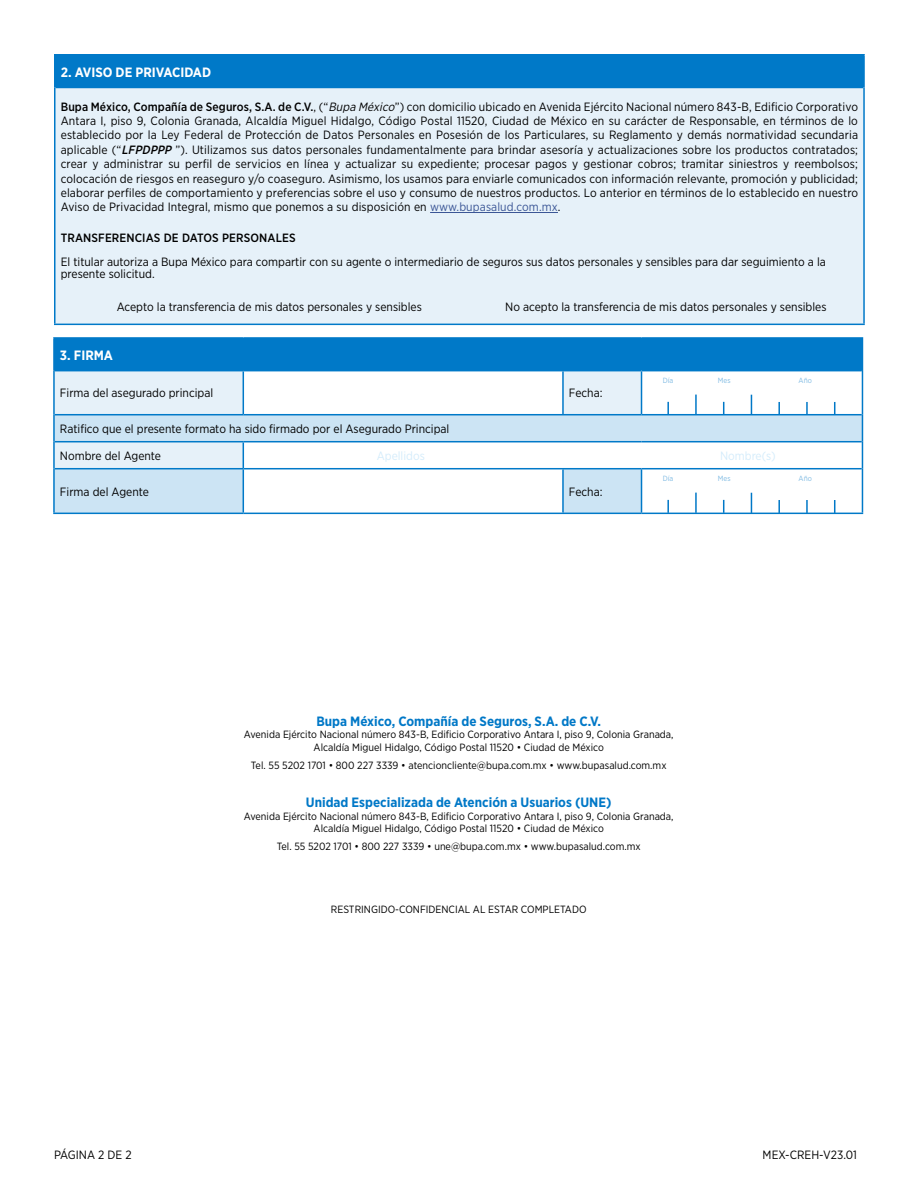
<style>
.page{position:relative;width:918px;height:1188px;background:#fff}
.page>*{position:absolute;margin:0;border:0;box-sizing:border-box;transform-origin:0 0}
.t1{font:700 13.5px "Gotham Narrow";color:#0078c7}
.t2{font:700 13.5px "Gotham Narrow";color:#fff}
.t3{font:12px/14.4px "Gotham Narrow";color:#000;text-align:justify}
.t4{font:500 12px "Gotham Narrow";letter-spacing:.01em;color:#000}
.t5{font:12px "Gotham Narrow";color:#d4ecfb}
.t6{font:10.5px/12.6px "Gotham Narrow";color:#000;text-align:center}
.t7{font:7.5px "Gotham Narrow";color:#80bbe3}
.s1{font-weight:500}
.s2{font-style:italic}
.s3{font-weight:500;font-style:italic}
.s4{color:#3b5696}
</style>
<div class="page">
<div style="left:54px;top:338px;width:808px;height:33px;background:#0079c8"></div>
<svg style="left:244px;top:371px;width:618px;height:43px"></svg>
<div style="left:563px;top:371px;width:79px;height:44px;background:#e6f1f9"></div>
<svg style="left:55px;top:415px;width:807px;height:98px"></svg>
<div style="left:563px;top:469px;width:79px;height:44px;background:#cce4f4"></div>
<hr style="left:53px;top:337px;width:190px;height:2px;background:#0079c8">
<hr style="left:53px;top:339px;width:2px;height:32px;background:#0079c8">
<hr style="left:243px;top:337px;width:320px;height:2px;background:#0079c8">
<hr style="left:563px;top:337px;width:79px;height:2px;background:#0079c8">
<hr style="left:642px;top:337px;width:221px;height:2px;background:#0079c8">
<hr style="left:862px;top:339px;width:1px;height:32px;background:#0079c8">
<hr style="left:53px;top:371px;width:2px;height:44px;background:#0079c8">
<hr style="left:862px;top:371px;width:1px;height:44px;background:#0079c8">
<hr style="left:53px;top:415px;width:2px;height:27px;background:#0079c8">
<hr style="left:53px;top:442px;width:2px;height:27px;background:#0079c8">
<svg style="left:862px;top:415px;width:1px;height:54px"></svg>
<hr style="left:53px;top:469px;width:2px;height:44px;background:#0079c8">
<hr style="left:862px;top:469px;width:1px;height:44px;background:#0079c8">
<hr style="left:53px;top:513px;width:190px;height:1px;background:#0079c8">
<hr style="left:243px;top:513px;width:320px;height:1px;background:#0079c8">
<hr style="left:563px;top:513px;width:79px;height:1px;background:#0079c8">
<hr style="left:642px;top:513px;width:221px;height:1px;background:#0079c8">
<hr style="left:562px;top:371px;width:2px;height:43px;background:#0079c8">
<hr style="left:641px;top:371px;width:1px;height:43px;background:#0079c8">
<hr style="left:243px;top:414px;width:320px;height:1px;background:#0079c8">
<hr style="left:563px;top:414px;width:79px;height:1px;background:#0079c8">
<hr style="left:642px;top:414px;width:220px;height:1px;background:#0079c8">
<hr style="left:243px;top:441px;width:320px;height:1px;background:#0079c8">
<svg style="left:54px;top:371px;width:190px;height:98px;background:#d4e8f5"></svg>
<hr style="left:563px;top:441px;width:79px;height:1px;background:#0079c8">
<hr style="left:642px;top:441px;width:220px;height:1px;background:#0079c8">
<hr style="left:55px;top:468px;width:188px;height:1px;background:#0079c8">
<hr style="left:243px;top:468px;width:320px;height:1px;background:#0079c8">
<hr style="left:243px;top:469px;width:1px;height:44px;background:#0079c8">
<hr style="left:563px;top:468px;width:79px;height:1px;background:#0079c8">
<hr style="left:562px;top:469px;width:2px;height:44px;background:#0079c8">
<hr style="left:642px;top:468px;width:220px;height:1px;background:#0079c8">
<hr style="left:641px;top:469px;width:1px;height:44px;background:#0079c8">
<div style="left:55px;top:55px;width:809px;height:32px;background:#0079c8"></div>
<div style="left:55px;top:87px;width:809px;height:237px;background:#e6f1f9"></div>
<hr style="left:54px;top:54px;width:811px;height:2px;background:#0079c8">
<hr style="left:54px;top:56px;width:2px;height:31px;background:#0079c8">
<hr style="left:863px;top:56px;width:2px;height:31px;background:#0079c8">
<hr style="left:54px;top:87px;width:2px;height:237px;background:#0079c8">
<hr style="left:863px;top:87px;width:2px;height:237px;background:#0079c8">
<hr style="left:54px;top:324px;width:811px;height:1px;background:#0079c8">
<hr style="left:56px;top:87px;width:807px;height:1px;background:#0079c8">
<hr style="left:430px;top:212px;width:128px;height:1px;background:#3b5696">
<svg style="left:751px;top:395px;width:1px;height:19px"></svg>
<hr style="left:695px;top:395px;width:2px;height:20px;background:#0078c7">
<svg style="left:806px;top:402px;width:2px;height:12px"></svg>
<svg style="left:667px;top:402px;width:2px;height:12px"></svg>
<svg style="left:778px;top:402px;width:2px;height:12px"></svg>
<svg style="left:723px;top:402px;width:1px;height:12px"></svg>
<svg style="left:834px;top:402px;width:1px;height:12px"></svg>
<svg style="left:751px;top:493px;width:1px;height:20px"></svg>
<hr style="left:695px;top:493px;width:2px;height:20px;background:#0078c7">
<svg style="left:806px;top:500px;width:2px;height:13px"></svg>
<svg style="left:667px;top:500px;width:2px;height:13px"></svg>
<svg style="left:778px;top:500px;width:2px;height:13px"></svg>
<svg style="left:723px;top:500px;width:1px;height:13px"></svg>
<svg style="left:834px;top:500px;width:1px;height:13px"></svg>
<p class="t2" style="left:61px;top:63px;width:152px">2. AVISO DE PRIVACIDAD</p>
<p class="t3" style="left:61px;top:99px;width:799px"><span class="s1">Bupa México, Compañía de Seguros, S.A. de C.V.</span>, (“<span class="s2">Bupa México</span>”) con domicilio ubicado en Avenida Ejército Nacional número 843-B, Edificio Corporativo Antara I, piso 9, Colonia Granada, Alcaldía Miguel Hidalgo, Código Postal 11520, Ciudad de México en su carácter de Responsable, en términos de lo establecido por la Ley Federal de Protección de Datos Personales en Posesión de los Particulares, su Reglamento y demás normatividad secundaria aplicable (“<span class="s3">LFPDPPP</span> ”). Utilizamos sus datos personales fundamentalmente para brindar asesoría y actualizaciones sobre los productos contratados; crear y administrar su perfil de servicios en línea y actualizar su expediente; procesar pagos y gestionar cobros; tramitar siniestros y reembolsos; colocación de riesgos en reaseguro y/o coaseguro. Asimismo, los usamos para enviarle comunicados con información relevante, promoción y publicidad; elaborar perfiles de comportamiento y preferencias sobre el uso y consumo de nuestros productos. Lo anterior en términos de lo establecido en nuestro Aviso de Privacidad Integral, mismo que ponemos a su disposición en <span class="s4">www.bupasalud.com.mx</span>.</p>
<p class="t4" style="left:61px;top:230px;width:236px">TRANSFERENCIAS DE DATOS PERSONALES</p>
<p class="t3" style="left:61px;top:255px;width:767px;line-height:12px">El titular autoriza a Bupa México para compartir con su agente o intermediario de seguros sus datos personales y sensibles para dar seguimiento a la presente solicitud.</p>
<p class="t3" style="left:117px;top:299px;width:307px">Acepto la transferencia de mis datos personales y sensibles</p>
<p class="t3" style="left:505px;top:299px;width:323px">No acepto la transferencia de mis datos personales y sensibles</p>
<p class="t2" style="left:60px;top:346px;width:55px">3. FIRMA</p>
<p class="t3" style="left:60px;top:386px;width:155px">Firma del asegurado principal</p>
<p class="t3" style="left:569px;top:386px;width:35px">Fecha:</p>
<p class="t3" style="left:60px;top:421px;width:391px">Ratifico que el presente formato ha sido firmado por el Asegurado Principal</p>
<p class="t3" style="left:60px;top:448px;width:103px">Nombre del Agente</p>
<p class="t5" style="left:377px;top:448px;width:50px">Apellidos</p>
<p class="t5" style="left:720px;top:448px;width:57px">Nombre(s)</p>
<p class="t3" style="left:60px;top:484px;width:91px">Firma del Agente</p>
<p class="t3" style="left:569px;top:484px;width:35px">Fecha:</p>
<p class="t7" style="left:663px;top:375px;width:12px">Día</p>
<p class="t7" style="left:718px;top:375px;width:14px">Mes</p>
<p class="t7" style="left:799px;top:375px;width:15px">Año</p>
<p class="t7" style="left:663px;top:473px;width:12px">Día</p>
<p class="t7" style="left:718px;top:473px;width:14px">Mes</p>
<p class="t7" style="left:799px;top:473px;width:15px">Año</p>
<p class="t1" style="left:316px;top:712px;width:286px">Bupa México, Compañía de Seguros, S.A. de C.V.</p>
<p class="t6" style="left:244px;top:728px;width:431px">Avenida Ejército Nacional número 843-B, Edificio Corporativo Antara I, piso 9, Colonia Granada,<br>Alcaldía Miguel Hidalgo, Código Postal 11520 • Ciudad de México</p>
<p class="t6" style="left:251px;top:759px;width:417px">Tel. 55 5202 1701 • 800 227 3339 • atencioncliente@bupa.com.mx • www.bupasalud.com.mx</p>
<p class="t1" style="left:306px;top:794px;width:307px">Unidad Especializada de Atención a Usuarios (UNE)</p>
<p class="t6" style="left:244px;top:809px;width:431px">Avenida Ejército Nacional número 843-B, Edificio Corporativo Antara I, piso 9, Colonia Granada,<br>Alcaldía Miguel Hidalgo, Código Postal 11520 • Ciudad de México</p>
<p class="t6" style="left:277px;top:840px;width:365px">Tel. 55 5202 1701 • 800 227 3339 • une@bupa.com.mx • www.bupasalud.com.mx</p>
<p class="t6" style="left:331px;top:903px;width:257px">RESTRINGIDO-CONFIDENCIAL AL ESTAR COMPLETADO</p>
<p class="t3" style="left:54px;top:1147px;width:79px">PÁGINA 2 DE 2</p>
<p class="t3" style="left:763px;top:1147px;width:96px">MEX-CREH-V23.01</p>
</div>
